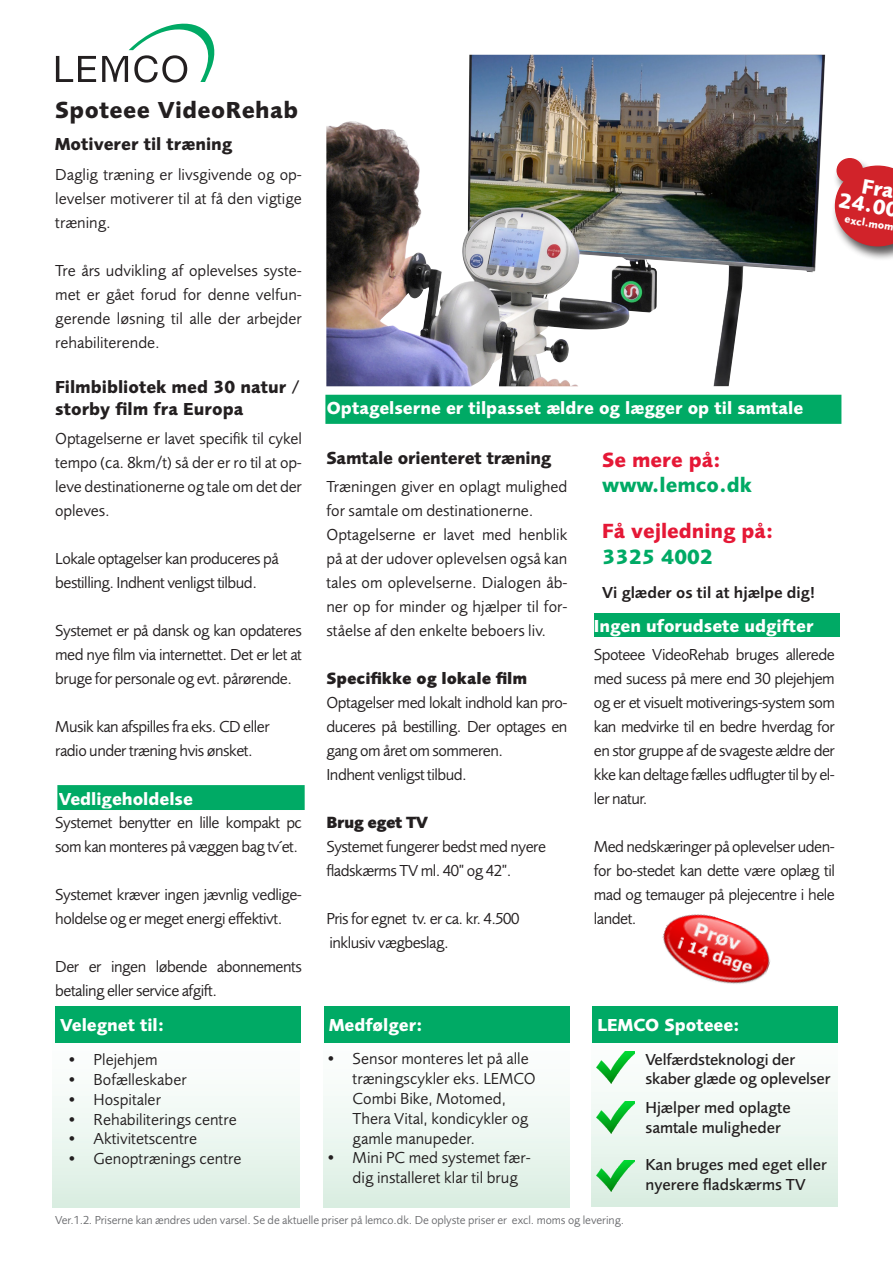
<style>
.page{position:relative;width:893px;height:1263px;background:#fff}
.page>*{position:absolute;margin:0;border:0;box-sizing:border-box;transform-origin:0 0}
.t1{font:700 24px "Foundry Sans";letter-spacing:.02em;color:#231f20}
.t2{font:700 21.6px "Foundry Sans";color:#fff}
.t3{font:700 21.3px "Foundry Sans";color:#e51836}
.t4{font:700 21.3px "Foundry Sans";color:#00aa65}
.faktaboks_futura_ove{font:700 18px "Foundry Sans";color:#fff}
.t5{font:700 18px/21.6px "Foundry Sans";color:#231f20}
.brødtekst_futura_boo{font:16.5px/24px "Foundry Sans";letter-spacing:-.03em;color:#231f20;text-align:justify}
.brødtekst_futura_boo-2{font:16.5px/19.8px "Foundry Sans";color:#231f20}
.Meta_bagside{font:500 16.5px/19.5px "Foundry Sans";color:#231f20}
.t6{font:600 16.5px "Foundry Sans";color:#231f20}
.brødtekst_futura_boo-3{font:800 16.5px "Foundry Sans";color:#231f20}
.brødtekst_futura_boo-4{font:800 16.5px "Foundry Sans";letter-spacing:-.03em;color:#231f20}
.t7{font:12px "Foundry Sans";letter-spacing:-.005em;color:#6c6d70}
.t8{font:700 10.8px "Foundry Sans";color:#fff}
</style>
<div class="page">
<svg style="left:53px;top:1042px;width:246px;height:166px"></svg>
<img style="left:662px;top:914px;width:109px;height:70px">
<svg style="left:56px;top:56px;width:40px;height:26px"></svg>
<svg style="left:102px;top:23px;width:113px;height:60px"></svg>
<div style="left:326px;top:395px;width:515px;height:28px;background:#00aa65"></div>
<div style="left:325px;top:395px;width:516px;height:29px;border:2px solid #00aa65"></div>
<div style="left:55px;top:1006px;width:246px;height:36px;background:#00aa65"></div>
<svg style="left:323px;top:1042px;width:247px;height:166px"></svg>
<div style="left:324px;top:1006px;width:246px;height:36px;background:#00aa65"></div>
<svg style="left:591px;top:1042px;width:247px;height:164px"></svg>
<div style="left:592px;top:1006px;width:246px;height:36px;background:#00aa65"></div>
<img style="left:597px;top:1052px;width:38px;height:31px">
<img style="left:597px;top:1102px;width:38px;height:31px">
<img style="left:597px;top:1160px;width:38px;height:31px">
<div style="left:594px;top:614px;width:246px;height:23px;background:#00aa65"></div>
<div style="left:58px;top:786px;width:246px;height:23px;background:#00aa65"></div>
<div style="left:57px;top:785px;width:248px;height:25px;border:2px solid #00aa65"></div>
<div style="left:831px;top:157px;width:62px;height:105px;background:#231f20;opacity:.75"></div>
<div style="left:837px;top:159px;width:25px;height:23px;background:#d1232a;border-radius:50%"></div>
<div style="left:836px;top:158px;width:27px;height:25px;border:1px solid #d1232a;border-radius:50%"></div>
<img style="left:326px;top:55px;width:499px;height:331px">
<svg style="left:835px;top:166px;width:58px;height:80px;background:#d1353b"></svg>
<p class="t1" style="left:55px;top:96px;width:244px">Spoteee VideoRehab</p>
<p class="t5" style="left:55px;top:133px;width:179px">Motiverer til træning</p>
<p class="brødtekst_futura_boo" style="left:55px;top:162px;width:248px">Daglig træning er livsgivende og op&shy;levelser motiverer til at få den vigtige træning.</p>
<p class="brødtekst_futura_boo" style="left:55px;top:258px;width:248px">Tre års udvikling af oplevelses syste&shy;met er gået forud for denne velfun&shy;gerende løsning til alle der arbejder rehabiliterende.</p>
<p class="t5" style="left:55px;top:376px;width:246px">Filmbibliotek med 30 natur / storby film fra Europa</p>
<p class="brødtekst_futura_boo" style="left:55px;top:426px;width:248px">Optagelserne er lavet specifik til cykel tempo (ca. 8km/t) så der er ro til at op&shy;leve destinationerne og tale om det der opleves.</p>
<p class="brødtekst_futura_boo" style="left:55px;top:546px;width:225px">Lokale optagelser kan produceres på</p>
<p class="brødtekst_futura_boo" style="left:55px;top:570px;width:203px">bestilling. Indhent venligst tilbud.</p>
<p class="brødtekst_futura_boo" style="left:55px;top:618px;width:248px">Systemet er på dansk og kan opdateres med nye film via internettet. Det er let at bruge for personale og evt. pårørende.</p>
<p class="brødtekst_futura_boo" style="left:55px;top:714px;width:216px">Musik kan afspilles fra eks. CD eller</p>
<p class="brødtekst_futura_boo" style="left:55px;top:738px;width:199px">radio under træning hvis ønsket.</p>
<p class="faktaboks_futura_ove" style="left:59px;top:788px;width:136px">Vedligeholdelse</p>
<p class="brødtekst_futura_boo" style="left:55px;top:810px;width:248px">Systemet benytter en lille kompakt pc som kan monteres på væggen bag tv´et.</p>
<p class="brødtekst_futura_boo" style="left:55px;top:882px;width:248px">Systemet kræver ingen jævnlig vedlige&shy;holdelse og er meget energi effektivt.</p>
<p class="brødtekst_futura_boo" style="left:55px;top:954px;width:248px">Der er ingen løbende abonnements betaling eller service afgift.</p>
<p class="faktaboks_futura_ove" style="left:60px;top:1014px;width:106px">Velegnet til:</p>
<p class="faktaboks_futura_ove" style="left:61px;top:1020px;width:99px">Velegnet til</p>
<p class="brødtekst_futura_boo-2" style="left:67px;top:1050px;width:93px">• Plejehjem</p>
<p class="brødtekst_futura_boo-2" style="left:67px;top:1069px;width:122px">• Bofælleskaber</p>
<p class="brødtekst_futura_boo-2" style="left:67px;top:1089px;width:96px">• Hospitaler</p>
<p class="brødtekst_futura_boo-2" style="left:67px;top:1109px;width:172px">• Rehabiliterings centre</p>
<p class="brødtekst_futura_boo-2" style="left:67px;top:1129px;width:132px">• Aktivitetscentre</p>
<p class="brødtekst_futura_boo-2" style="left:67px;top:1149px;width:176px">• Genoptrænings centre</p>
<p class="t2" style="left:841px;top:187px;width:62px;rotate:10deg">24.00</p>
<p class="t8" style="left:846px;top:213px;width:51px;rotate:10deg">excl.mom</p>
<p class="faktaboks_futura_ove" style="left:327px;top:398px;width:478px">Optagelserne er tilpasset ældre og lægger op til samtale</p>
<p class="t5" style="left:326px;top:447px;width:226px">Samtale orienteret træning</p>
<p class="brødtekst_futura_boo-2" style="left:326px;top:474px;width:242px;line-height:24px">Træningen giver en oplagt mulighed for samtale om destinationerne.</p>
<p class="brødtekst_futura_boo" style="left:326px;top:522px;width:242px">Optagelserne er lavet med henblik på at der udover oplevelsen også kan tales om oplevelserne. Dialogen åb&shy;ner op for minder og hjælper til for&shy;ståelse af den enkelte beboers liv.</p>
<p class="brødtekst_futura_boo-3" style="left:326px;top:668px;width:202px">Specifikke og lokale film</p>
<p class="brødtekst_futura_boo" style="left:326px;top:690px;width:242px">Optagelser med lokalt indhold kan pro&shy;duceres på bestilling. Der optages en gang om året om sommeren.</p>
<p class="brødtekst_futura_boo" style="left:326px;top:762px;width:142px">Indhent venligst tilbud.</p>
<p class="brødtekst_futura_boo-4" style="left:326px;top:812px;width:103px">Brug eget TV</p>
<p class="brødtekst_futura_boo" style="left:326px;top:834px;width:221px">Systemet fungerer bedst med nyere</p>
<p class="brødtekst_futura_boo" style="left:326px;top:858px;width:187px">fladskærms TV ml. 40” og 42”.</p>
<p class="brødtekst_futura_boo" style="left:326px;top:906px;width:194px">Pris for egnet tv. er ca. kr. 4.500</p>
<p class="brødtekst_futura_boo" style="left:329px;top:930px;width:121px">inklusiv vægbeslag.</p>
<p class="faktaboks_futura_ove" style="left:329px;top:1014px;width:95px">Medfølger:</p>
<p class="faktaboks_futura_ove" style="left:332px;top:1020px;width:99px">Velegnet til</p>
<p class="brødtekst_futura_boo-2" style="left:353px;top:1049px;width:184px;text-indent:-27px">• Sensor monteres let på alle træningscykler eks. LEMCO<br>Combi Bike, Motomed,<br>Thera Vital, kondicykler og gamle manupeder.</p>
<p class="brødtekst_futura_boo-2" style="left:353px;top:1148px;width:180px;text-indent:-27px">• Mini PC med systemet fær&shy;dig installeret klar til brug</p>
<p class="t3" style="left:602px;top:447px;width:120px">Se mere på:</p>
<p class="t4" style="left:602px;top:472px;width:151px">www.lemco.dk</p>
<p class="t3" style="left:602px;top:518px;width:173px">Få vejledning på:</p>
<p class="t4" style="left:602px;top:544px;width:113px">3325 4002</p>
<p class="t6" style="left:602px;top:583px;width:215px">Vi glæder os til at hjælpe dig!</p>
<p class="faktaboks_futura_ove" style="left:594px;top:615px;width:221px">Ingen uforudsete udgifter</p>
<p class="brødtekst_futura_boo" style="left:594px;top:642px;width:242px">Spoteee VideoRehab bruges allerede med sucess på mere end 30 plejehjem og er et visuelt motiverings-system som kan medvirke til en bedre hverdag for en stor gruppe af de svageste ældre der kke kan deltage fælles udflugter til by el&shy;ler natur.</p>
<p class="brødtekst_futura_boo" style="left:594px;top:834px;width:242px">Med nedskæringer på oplevelser uden&shy;for bo-stedet kan dette være oplæg til mad og temauger på plejecentre i hele landet.</p>
<p class="faktaboks_futura_ove" style="left:600px;top:1014px;width:99px">Velegnet til</p>
<p class="faktaboks_futura_ove" style="left:597px;top:1014px;width:144px">LEMCO Spoteee:</p>
<p class="Meta_bagside" style="left:645px;top:1049px;width:151px">Velfærdsteknologi der</p>
<p class="Meta_bagside" style="left:645px;top:1069px;width:186px">skaber glæde og oplevelser</p>
<p class="Meta_bagside" style="left:645px;top:1098px;width:147px">Hjælper med oplagte</p>
<p class="Meta_bagside" style="left:645px;top:1117px;width:137px">samtale muligheder</p>
<p class="Meta_bagside" style="left:645px;top:1155px;width:183px">Kan bruges med eget eller nyerere fladskærms TV</p>
<p class="t7" style="left:55px;top:1212px;width:570px">Ver.1.2. Priserne kan ændres uden varsel. Se de aktuelle priser på lemco.dk. De oplyste priser er excl. moms og levering.</p>
</div>
